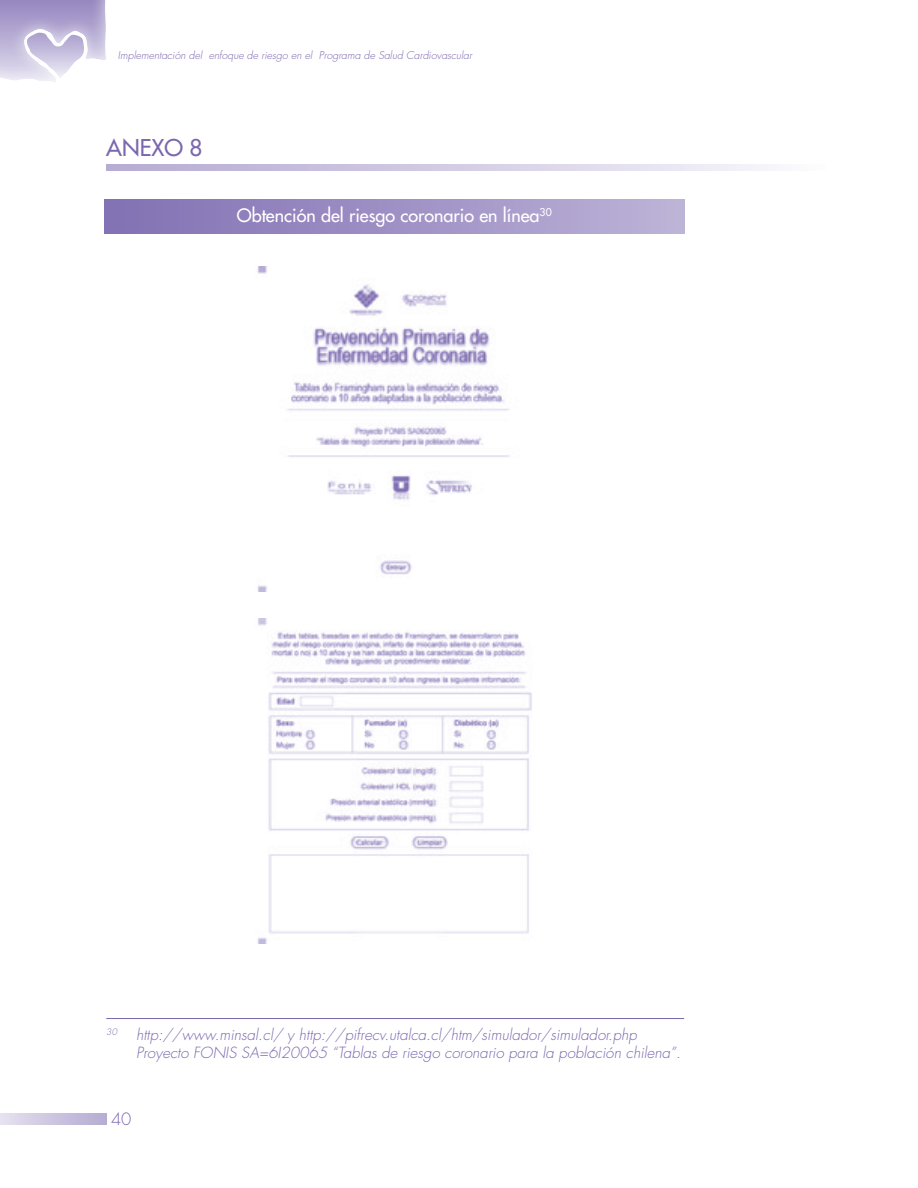
<style>
.page{position:relative;width:918px;height:1188px;background:#fff}
.page>*{position:absolute;margin:0;border:0;box-sizing:border-box;transform-origin:0 0}
.t1{font:22.5px "Futura";color:#7a67ae}
.t2{font:18px "Futura";color:#fff}
.t3{font:300 16.5px "Futura";color:#7a67ae}
.t4{font:italic 300 15px/18px "Futura";color:#7a67ae}
.t5{font:italic 300 10.5px "Futura";color:#7a67ae}
.t6{font:italic 300 8.7px "Futura";color:#7a67ae}
</style>
<div class="page">
<svg style="left:106px;top:165px;width:658px;height:6px;background:#d2cce4"></svg>
<svg style="left:0;top:1114px;width:106px;height:10px"></svg>
<div style="left:0;top:0;width:108px;height:83px;background:#fff;opacity:.75"></div>
<hr style="left:106px;top:1018px;width:578px;height:1px;background:#7a67ae">
<div style="left:104px;top:200px;width:580px;height:34px;background:linear-gradient(to right,#8170b3,#bcb3d7)"></div>
<img style="left:257px;top:618px;width:275px;height:326px">
<img style="left:257px;top:267px;width:253px;height:325px">
<p class="t5" style="left:118px;top:48px;width:356px">Implementación del enfoque de riesgo en el Programa de Salud Cardiovascular</p>
<h1 class="t1" style="left:106px;top:133px;width:98px">ANEXO 8</h1>
<p class="t2" style="left:237px;top:204px;width:316px">Obtención del riesgo coronario en línea<sup>30</sup></p>
<p class="t6" style="left:106px;top:1027px;width:12px">30</p>
<p class="t4" style="left:136px;top:1026px;width:546px">http://www.minsal.cl/ y http://pifrecv.utalca.cl/htm/simulador/simulador.php<br>Proyecto FONIS SA=6I20065 “Tablas de riesgo coronario para la población chilena”.</p>
<p class="t3" style="left:111px;top:1108px;width:22px">40</p>
</div>
